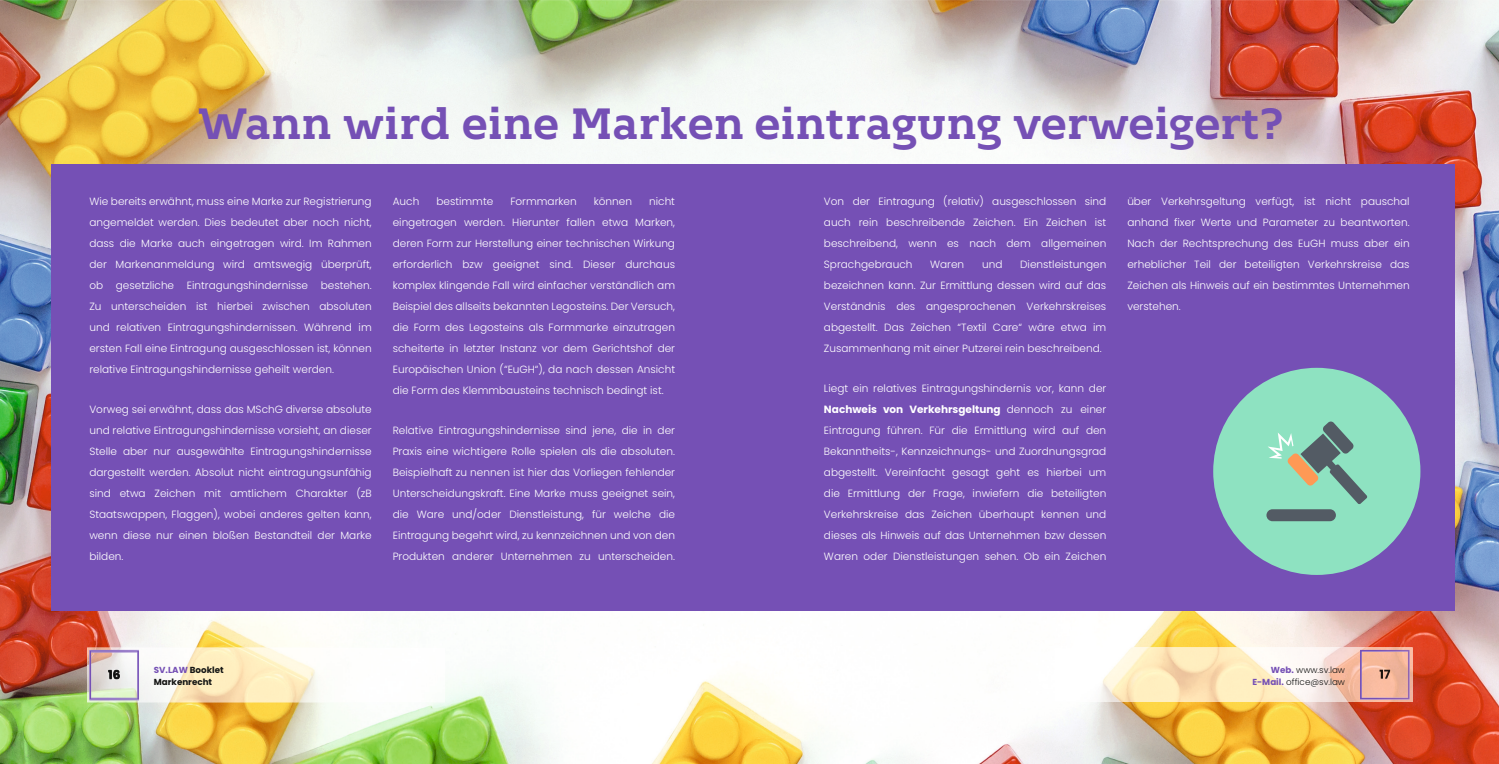
<style>
.page{position:relative;width:1499px;height:764px;background:#fff}
.page>*{position:absolute;margin:0;border:0;box-sizing:border-box;transform-origin:0 0}
.t1{font:700 43.75px "Kontrapunkt Bob";color:#7550b5}
.t2{font:300 10.5px/21px "Poppins";color:#fff;text-align:justify}
.t3{font:300 8.75px/12.2px "Poppins";color:#131413;text-align:right}
.t4{font:700 8.75px/12.2px "Poppins";color:#131413}
.s1{font-weight:700}
.s2{color:#7550b5}
.s3{font-weight:700;color:#7550b5}
</style>
<div class="page">
<img style="left:0;top:0;width:1498px;height:764px">
<img style="left:1054px;top:647px;width:358px;height:55px">
<img style="left:87px;top:648px;width:358px;height:54px">
<img style="left:89px;top:650px;width:50px;height:1px">
<img style="left:1359px;top:650px;width:50px;height:49px">
<div style="left:51px;top:164px;width:1403px;height:446px;background:#7550b5"></div>
<div style="left:1213px;top:368px;width:207px;height:207px;background:#8ee2c1;border-radius:50%"></div>
<div style="left:1266px;top:509px;width:69px;height:12px;background:#535b64;border-radius:6px"></div>
<svg style="left:1268px;top:421px;width:99px;height:83px"></svg>
<img style="left:89px;top:699px;width:50px;height:1px">
<img style="left:89px;top:651px;width:50px;height:48px">
<h1 class="t1" style="left:198px;top:99px;width:1085px">Wann wird eine Marken eintragung verweigert?</h1>
<p class="t2" style="left:89px;top:190px;width:284px">Wie bereits erwähnt, muss eine Marke zur Registrierung angemeldet werden. Dies bedeutet aber noch nicht, dass die Marke auch eingetragen wird. Im Rahmen der Markenanmeldung wird amtswegig überprüft, ob gesetzliche Eintragungshindernisse bestehen.<br>Zu unterscheiden ist hierbei zwischen absoluten und relativen Eintragungshindernissen. Während im ersten Fall eine Eintragung ausgeschlossen ist, können relative Eintragungshindernisse geheilt werden.</p>
<p class="t2" style="left:89px;top:399px;width:284px">Vorweg sei erwähnt, dass das MSchG diverse absolute und relative Eintragungshindernisse vorsieht, an dieser Stelle aber nur ausgewählte Eintragungshindernisse dargestellt werden. Absolut nicht eintragungsunfähig sind etwa Zeichen mit amtlichem Charakter (zB Staatswappen, Flaggen), wobei anderes gelten kann, wenn diese nur einen bloßen Bestandteil der Marke bilden.</p>
<p class="t2" style="left:393px;top:190px;width:28px">Auch</p>
<p class="t2" style="left:436px;top:190px;width:58px">bestimmte</p>
<p class="t2" style="left:510px;top:190px;width:68px">Formmarken</p>
<p class="t2" style="left:593px;top:190px;width:40px">können</p>
<p class="t2" style="left:393px;top:190px;width:284px;text-indent:256px">nicht eingetragen werden. Hierunter fallen etwa Marken, deren Form zur Herstellung einer technischen Wirkung erforderlich bzw geeignet sind. Dieser durchaus komplex klingende Fall wird einfacher verständlich am Beispiel des allseits bekannten Legosteins. Der Versuch, die Form des Legosteins als Formmarke einzutragen scheiterte in letzter Instanz vor dem Gerichtshof der Europäischen Union (“EuGH“), da nach dessen Ansicht die Form des Klemmbausteins technisch bedingt ist.</p>
<p class="t2" style="left:393px;top:420px;width:284px">Relative Eintragungshindernisse sind jene, die in der Praxis eine wichtigere Rolle spielen als die absoluten.<br>Beispielhaft zu nennen ist hier das Vorliegen fehlender Unterscheidungskraft. Eine Marke muss geeignet sein, die Ware und/oder Dienstleistung, für welche die Eintragung begehrt wird, zu kennzeichnen und von den Produkten anderer Unternehmen zu unterscheiden.</p>
<p class="t2" style="left:823px;top:190px;width:284px">Von der Eintragung (relativ) ausgeschlossen sind auch rein beschreibende Zeichen. Ein Zeichen ist beschreibend, wenn es nach dem allgemeinen Sprachgebrauch</p>
<p class="t2" style="left:823px;top:253px;width:284px;text-indent:196px">Dienstleistungen bezeichnen kann. Zur Ermittlung dessen wird auf das Verständnis des angesprochenen Verkehrskreises abgestellt. Das Zeichen “Textil Care“ wäre etwa im Zusammenhang mit einer Putzerei rein beschreibend.</p>
<p class="t2" style="left:823px;top:378px;width:284px">Liegt ein relatives Eintragungshindernis vor, kann der <span class="s1">Nachweis von Verkehrsgeltung</span> dennoch zu einer Eintragung führen. Für die Ermittlung wird auf den Bekanntheits-, Kennzeichnungs- und Zuordnungsgrad abgestellt. Vereinfacht gesagt geht es hierbei um die Ermittlung der Frage, inwiefern die beteiligten Verkehrskreise das Zeichen überhaupt kennen und dieses als Hinweis auf das Unternehmen bzw dessen Waren oder Dienstleistungen sehen. Ob ein Zeichen</p>
<p class="t2" style="left:930px;top:253px;width:36px">Waren</p>
<p class="t2" style="left:981px;top:253px;width:22px">und</p>
<p class="t2" style="left:1127px;top:190px;width:284px">über Verkehrsgeltung verfügt, ist nicht pauschal anhand fixer Werte und Parameter zu beantworten.<br>Nach der Rechtsprechung des EuGH muss aber ein erheblicher Teil der beteiligten Verkehrskreise das Zeichen als Hinweis auf ein bestimmtes Unternehmen verstehen.</p>
<p class="t4" style="left:154px;top:664px;width:71px"><span class="s2">SV.LAW</span> Booklet<br>Markenrecht</p>
<p class="t3" style="left:1252px;top:664px;width:94px"><span class="s3">Web.</span> www.sv.law<br><span class="s3">E-Mail.</span> office@sv.law</p>
</div>
